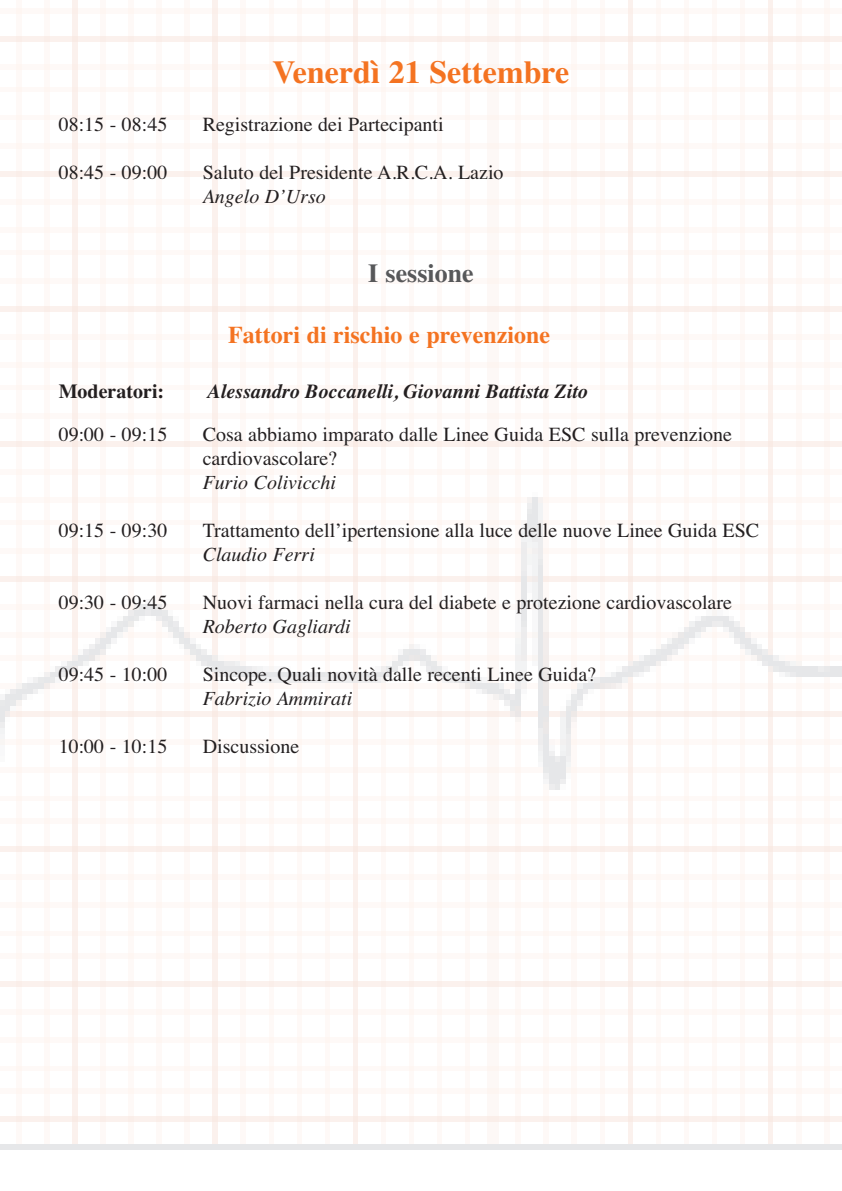
<style>
.page{position:relative;width:842px;height:1191px;background:#fff}
.page>*{position:absolute;margin:0;border:0;box-sizing:border-box;transform-origin:0 0}
.t1{font:700 32px "Times";color:#f47321}
.t2{font:700 26px "Times";color:#57585a}
.t3{font:700 24px "Times";color:#f47321}
.t4{font:20px/24px "Times";color:#231f20}
.t5{font:italic 20px "Times";color:#231f20}
.t6{font:italic 700 20px "Times";color:#231f20}
.t7{font:700 20px "Times";color:#231f20}
</style>
<div class="page">
<h1 class="t1" style="left:273px;top:53px;width:298px">Venerdì 21 Settembre</h1>
<p class="t4" style="left:59px;top:112px;width:110px">08:15 - 08:45</p>
<p class="t4" style="left:203px;top:112px;width:242px">Registrazione dei Partecipanti</p>
<p class="t4" style="left:59px;top:160px;width:110px">08:45 - 09:00</p>
<p class="t4" style="left:203px;top:160px;width:302px">Saluto del Presidente A.R.C.A. Lazio</p>
<p class="t5" style="left:203px;top:185px;width:125px">Angelo D’Urso</p>
<h2 class="t2" style="left:368px;top:258px;width:107px">I sessione</h2>
<p class="t3" style="left:228px;top:321px;width:323px">Fattori di rischio e prevenzione</p>
<p class="t7" style="left:59px;top:379px;width:107px">Moderatori:</p>
<p class="t6" style="left:207px;top:379px;width:382px">Alessandro Boccanelli, Giovanni Battista Zito</p>
<p class="t4" style="left:59px;top:422px;width:110px">09:00 - 09:15</p>
<p class="t4" style="left:203px;top:422px;width:531px">Cosa abbiamo imparato dalle Linee Guida ESC sulla prevenzione cardiovascolare?</p>
<p class="t5" style="left:203px;top:470px;width:135px">Furio Colivicchi</p>
<p class="t4" style="left:59px;top:518px;width:110px">09:15 - 09:30</p>
<p class="t4" style="left:203px;top:518px;width:558px">Trattamento dell’ipertensione alla luce delle nuove Linee Guida ESC</p>
<p class="t5" style="left:203px;top:542px;width:114px">Claudio Ferri</p>
<p class="t4" style="left:59px;top:590px;width:110px">09:30 - 09:45</p>
<p class="t4" style="left:203px;top:590px;width:531px">Nuovi farmaci nella cura del diabete e protezione cardiovascolare</p>
<p class="t5" style="left:203px;top:614px;width:150px">Roberto Gagliardi</p>
<p class="t4" style="left:59px;top:662px;width:110px">09:45 - 10:00</p>
<p class="t4" style="left:203px;top:662px;width:395px">Sincope. Quali novità dalle recenti Linee Guida?</p>
<p class="t5" style="left:203px;top:686px;width:151px">Fabrizio Ammirati</p>
<p class="t4" style="left:59px;top:734px;width:110px">10:00 - 10:15</p>
<p class="t4" style="left:203px;top:734px;width:98px">Discussione</p>
</div>
